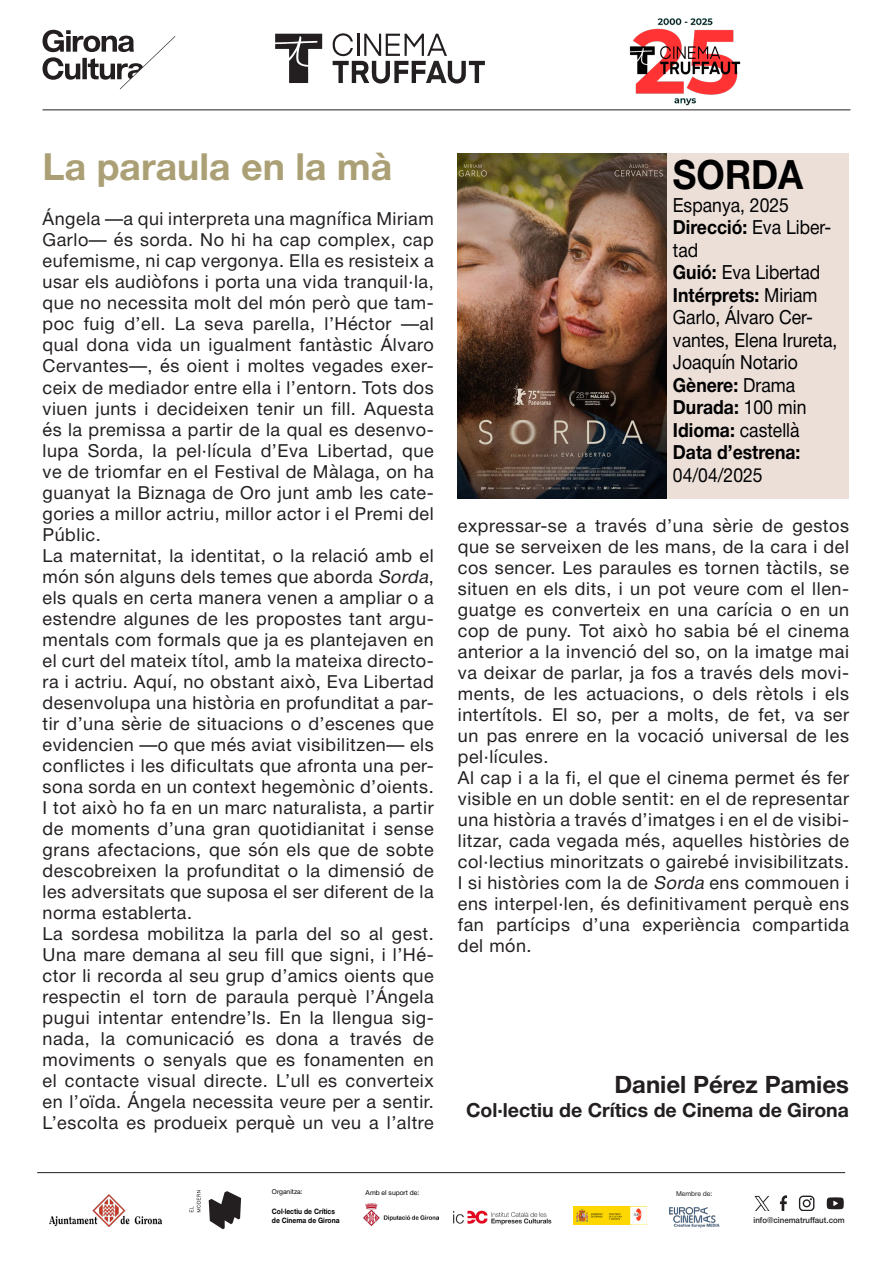
<style>
.page{position:relative;width:893px;height:1263px;background:#fff}
.page>*{position:absolute;margin:0;border:0;box-sizing:border-box;transform-origin:0 0}
.t1{font:700 40.5px "Helvetica Neue";color:#000001;scale:.9 1}
.t2{font:700 37.5px "Helvetica Neue";color:#aba075}
.t3{font:700 24px "Helvetica Neue";color:#231f20}
.t4{font:19.5px/22.5px "Helvetica Neue";color:#000001;scale:.9 1}
.t5{font:700 19.5px/22.5px "Helvetica Neue";color:#000001;scale:.9 1}
.t6{font:700 19.5px "Helvetica Neue";color:#231f20}
.t7{font:18px/21px "Helvetica Neue";letter-spacing:.03em;color:#231f20;text-align:justify}
.t8{font:500 8.25px "Helvetica Neue";color:#231f20;scale:.96 1}
.t9{font:700 7.5px "Helvetica Neue";color:#000;scale:.9 1}
.t10{font:6.75px "Helvetica Neue";color:#000}
.t11{font:6.75px "Helvetica Neue";color:#231f20}
.s1{font-style:italic}
.s2{font-weight:700}
.s3{font-weight:400}
</style>
<div class="page">
<div style="left:458px;top:153px;width:391px;height:345px;background:#ecdfd8"></div>
<img style="left:458px;top:153px;width:208px;height:345px">
<hr style="left:43px;top:110px;width:807px;height:1px;background:#231f20">
<svg style="left:43px;top:30px;width:132px;height:59px"></svg>
<img style="left:50px;top:1194px;width:111px;height:32px">
<hr style="left:37px;top:1172px;width:808px;height:1px;background:#231f20">
<svg style="left:209px;top:1191px;width:32px;height:38px"></svg>
<svg style="left:190px;top:1190px;width:11px;height:22px"></svg>
<img style="left:363px;top:1203px;width:76px;height:23px">
<img style="left:453px;top:1210px;width:99px;height:15px">
<img style="left:573px;top:1206px;width:73px;height:18px">
<img style="left:669px;top:1207px;width:51px;height:21px">
<svg style="left:754px;top:1196px;width:16px;height:15px"></svg>
<svg style="left:799px;top:1195px;width:15px;height:16px"></svg>
<svg style="left:780px;top:1195px;width:7px;height:16px"></svg>
<svg style="left:827px;top:1197px;width:17px;height:12px"></svg>
<svg style="left:332px;top:33px;width:153px;height:51px"></svg>
<hr style="left:357px;top:34px;width:3px;height:22px;background:#231f20">
<svg style="left:275px;top:34px;width:47px;height:49px"></svg>
<img style="left:553px;top:18px;width:265px;height:93px">
<p class="t2" style="left:43px;top:137px;width:351px">La paraula en la mà</p>
<p class="t7" style="left:43px;top:210px;width:393px">Ángela —a qui interpreta una magnífica Miriam Garlo— és sorda. No hi ha cap complex, cap eufemisme, ni cap vergonya. Ella es resisteix a usar els audiòfons i porta una vida tranquil·la, que no necessita molt del món però que tam&shy;poc fuig d’ell. La seva parella, l’Héctor —al qual dona vida un igualment fantàstic Álvaro Cervantes—, és oient i moltes vegades exer&shy;ceix de mediador entre ella i l’entorn. Tots dos viuen junts i decideixen tenir un fill. Aquesta és la premissa a partir de la qual es desenvo&shy;lupa Sorda, la pel·lícula d’Eva Libertad, que ve de triomfar en el Festival de Màlaga, on ha guanyat la Biznaga de Oro junt amb les cate&shy;gories a millor actriu, millor actor i el Premi del Públic.</p>
<p class="t7" style="left:43px;top:546px;width:393px">La maternitat, la identitat, o la relació amb el món són alguns dels temes que aborda <span class="s1">Sorda</span>, els quals en certa manera venen a ampliar o a estendre algunes de les propostes tant argu&shy;mentals com formals que ja es plantejaven en el curt del mateix títol, amb la mateixa directo&shy;ra i actriu. Aquí, no obstant això, Eva Libertad desenvolupa una història en profunditat a par&shy;tir d’una sèrie de situacions o d’escenes que evidencien —o que més aviat visibilitzen— els conflictes i les dificultats que afronta una per&shy;sona sorda en un context hegemònic d’oients.<br>I tot això ho fa en un marc naturalista, a partir de moments d’una gran quotidianitat i sense grans afectacions, que són els que de sobte descobreixen la profunditat o la dimensió de les adversitats que suposa el ser diferent de la norma establerta.</p>
<p class="t7" style="left:43px;top:924px;width:393px">La sordesa mobilitza la parla del so al gest.<br>Una mare demana al seu fill que signi, i l’Hé&shy;ctor li recorda al seu grup d’amics oients que respectin el torn de paraula perquè l’Ángela pugui intentar entendre’ls. En la llengua sig&shy;nada, la comunicació es dona a través de moviments o senyals que es fonamenten en el contacte visual directe. L’ull es converteix en l’oïda. Ángela necessita veure per a sentir.<br>L’escolta es produeix perquè un veu a l’altre</p>
<p class="t1" style="left:673px;top:143px;width:146px">SORDA</p>
<p class="t4" style="left:673px;top:195px;width:130px">Espanya, 2025</p>
<p class="t4" style="left:673px;top:217px;width:177px"><span class="s2">Direcció:</span> Eva Liber&shy;tad</p>
<p class="t4" style="left:673px;top:262px;width:165px"><span class="s2">Guió:</span> Eva Libertad</p>
<p class="t4" style="left:673px;top:285px;width:184px"><span class="s2">Intérprets:</span> Miriam<br>Garlo, Álvaro Cer&shy;vantes, Elena Irureta,<br>Joaquín Notario</p>
<p class="t5" style="left:673px;top:374px;width:137px">Gènere: <span class="s3">Drama</span></p>
<p class="t5" style="left:673px;top:397px;width:150px">Durada: <span class="s3">100 min</span></p>
<p class="t4" style="left:673px;top:420px;width:142px"><span class="s2">Idioma:</span> castellà</p>
<p class="t5" style="left:673px;top:442px;width:143px">Data d’estrena:<br><span class="s3">04/04/2025</span></p>
<p class="t7" style="left:458px;top:516px;width:393px">expressar-se a través d’una sèrie de gestos que se serveixen de les mans, de la cara i del cos sencer. Les paraules es tornen tàctils, se situen en els dits, i un pot veure com el llen&shy;guatge es converteix en una carícia o en un cop de puny. Tot això ho sabia bé el cinema anterior a la invenció del so, on la imatge mai va deixar de parlar, ja fos a través dels movi&shy;ments, de les actuacions, o dels rètols i els intertítols. El so, per a molts, de fet, va ser un pas enrere en la vocació universal de les pel·lícules.</p>
<p class="t7" style="left:458px;top:768px;width:393px">Al cap i a la fi, el que el cinema permet és fer visible en un doble sentit: en el de representar una història a través d’imatges i en el de visibi&shy;litzar, cada vegada més, aquelles històries de col·lectius minoritzats o gairebé invisibilitzats.<br>I si històries com la de <span class="s1">Sorda</span> ens commouen i ens interpel·len, és definitivament perquè ens fan partícips d’una experiència compartida del món.</p>
<p class="t3" style="left:614px;top:1066px;width:236px">Daniel Pérez Pamies</p>
<p class="t6" style="left:466px;top:1095px;width:384px">Col·lectiu de Crítics de Cinema de Girona</p>
<p class="t10" style="left:272px;top:1187px;width:32px">Organitza:</p>
<p class="t9" style="left:272px;top:1205px;width:72px">Col·lectiu de Crítics</p>
<p class="t9" style="left:272px;top:1214px;width:77px">de Cinema de Girona</p>
<p class="t10" style="left:366px;top:1188px;width:55px">Amb el suport de:</p>
<p class="t11" style="left:676px;top:1189px;width:38px">Membre de:</p>
<p class="t8" style="left:753px;top:1213px;width:96px">info@cinematruffaut.com</p>
</div>
